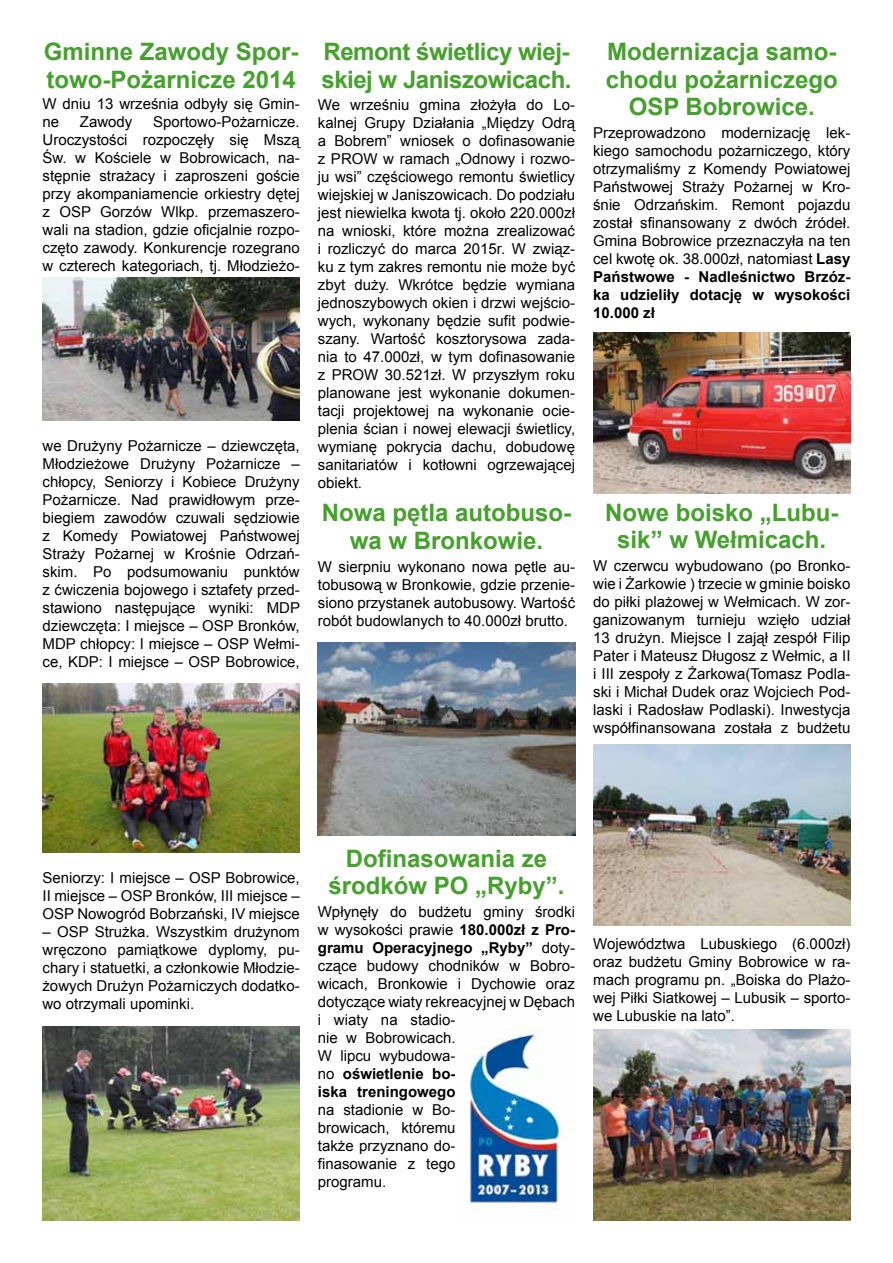
<style>
.page{position:relative;width:893px;height:1263px;background:#fff}
.page>*{position:absolute;margin:0;border:0;box-sizing:border-box;transform-origin:0 0}
.t1{font:700 24px/27.6px "Arial";color:#44a12b;text-align:center}
.t2{font:700 24px/27.6px "Arial";letter-spacing:-.02em;color:#44a12b}
.t3{font:15px/18px "Arial";color:#000;text-align:justify}
.s1{font-weight:700}
</style>
<div class="page">
<img style="left:43px;top:278px;width:257px;height:143px">
<img style="left:43px;top:684px;width:257px;height:169px">
<img style="left:318px;top:643px;width:257px;height:193px">
<img style="left:43px;top:1026px;width:257px;height:194px">
<img style="left:593px;top:1029px;width:257px;height:191px">
<img style="left:593px;top:333px;width:257px;height:160px">
<img style="left:593px;top:744px;width:257px;height:182px">
<img style="left:469px;top:1029px;width:105px;height:180px">
<h1 class="t1" style="left:44px;top:39px;width:256px;text-align:left">Gminne Zawody Spor&shy;towo-Pożarnicze 2014</h1>
<p class="t3" style="left:43px;top:95px;width:259px">W dniu 13 września odbyły się Gmin&shy;ne</p>
<p class="t3" style="left:43px;top:113px;width:259px;text-indent:111px">Sportowo-Pożarnicze.<br>Uroczystości rozpoczęły się Mszą Św. w Kościele w Bobrowicach, na&shy;stępnie strażacy i zaproszeni goście przy akompaniamencie orkiestry dętej z OSP Gorzów Wlkp. przemaszero&shy;wali na stadion, gdzie oficjalnie rozpo&shy;częto zawody. Konkurencje rozegrano w czterech kategoriach, tj. Młodzieżo-</p>
<p class="t3" style="left:80px;top:113px;width:54px">Zawody</p>
<p class="t3" style="left:43px;top:437px;width:259px">we Drużyny Pożarnicze – dziewczęta, Młodzieżowe Drużyny Pożarnicze – chłopcy, Seniorzy i Kobiece Drużyny Pożarnicze. Nad prawidłowym prze&shy;biegiem zawodów czuwali sędziowie z Komedy Powiatowej Państwowej Straży Pożarnej w Krośnie Odrzań&shy;skim. Po podsumowaniu punktów z ćwiczenia bojowego i sztafety przed&shy;stawiono następujące wyniki: MDP dziewczęta: I miejsce – OSP Bronków, MDP chłopcy: I miejsce – OSP Wełmi&shy;ce, KDP: I miejsce – OSP Bobrowice,</p>
<h1 class="t2" style="left:321px;top:39px;width:252px">Remont świetlicy wiej&shy;skiej w Janiszowicach.</h1>
<p class="t3" style="left:318px;top:96px;width:259px">We wrześniu gmina złożyła do Lo&shy;kalnej Grupy Działania „Między Odrą a Bobrem” wniosek o dofinasowanie z PROW w ramach „Odnowy i rozwo&shy;ju wsi” częściowego remontu świetlicy wiejskiej w Janiszowicach. Do podziału jest niewielka kwota tj. około 220.000zł na wnioski, które można zrealizować i rozliczyć do marca 2015r. W związ&shy;ku z tym zakres remontu nie może być zbyt duży. Wkrótce będzie wymiana jednoszybowych okien i drzwi wejścio&shy;wych, wykonany będzie sufit podwie&shy;szany. Wartość kosztorysowa zada&shy;nia to 47.000zł, w tym dofinasowanie z PROW 30.521zł. W przyszłym roku planowane jest wykonanie dokumen&shy;tacji projektowej na wykonanie ocie&shy;plenia ścian i nowej elewacji świetlicy, wymianę pokrycia dachu, dobudowę sanitariatów i kotłowni ogrzewającej obiekt.</p>
<h1 class="t1" style="left:322px;top:500px;width:251px">Nowa pętla autobuso&shy;wa w Bronkowie.</h1>
<p class="t3" style="left:318px;top:558px;width:259px">W sierpniu wykonano nowa pętle au&shy;tobusową w Bronkowie, gdzie przenie&shy;siono przystanek autobusowy. Wartość robót budowlanych to 40.000zł brutto.</p>
<h1 class="t1" style="left:606px;top:39px;width:234px">Modernizacja samo&shy;chodu pożarniczego<br>OSP Bobrowice.</h1>
<p class="t3" style="left:593px;top:124px;width:259px">Przeprowadzono modernizację lek&shy;kiego samochodu pożarniczego, który otrzymaliśmy z Komendy Powiatowej Państwowej Straży Pożarnej w Kro&shy;śnie Odrzańskim. Remont pojazdu został sfinansowany z dwóch źródeł.<br>Gmina Bobrowice przeznaczyła na ten cel kwotę ok. 38.000zł, natomiast <span class="s1">Lasy Państwowe - Nadleśnictwo Brzóz&shy;ka udzieliły dotację w wysokości 10.000 zł</span></p>
<h1 class="t1" style="left:605px;top:499px;width:235px">Nowe boisko „Lubu&shy;sik” w Wełmicach.</h1>
<p class="t3" style="left:593px;top:557px;width:259px">W czerwcu wybudowano (po Bronko&shy;wie i Żarkowie ) trzecie w gminie boisko do piłki plażowej w Wełmicach. W zor&shy;ganizowanym turnieju wzięło udział 13 drużyn. Miejsce I zajął zespół Filip Pater i Mateusz Długosz z Wełmic, a II i III zespoły z Żarkowa(Tomasz Podla&shy;ski i Michał Dudek oraz Wojciech Pod&shy;laski i Radosław Podlaski). Inwestycja współfinansowana została z budżetu</p>
<p class="t3" style="left:43px;top:869px;width:259px">Seniorzy: I miejsce – OSP Bobrowice, II miejsce – OSP Bronków, III miejsce – OSP Nowogród Bobrzański, IV miejsce</p>
<p class="t3" style="left:42px;top:923px;width:259px">– OSP Strużka. Wszystkim drużynom wręczono pamiątkowe dyplomy, pu&shy;chary i statuetki, a członkowie Młodzie&shy;żowych Drużyn Pożarniczych dodatko&shy;wo otrzymali upominki.</p>
<h1 class="t1" style="left:328px;top:845px;width:238px">Dofinasowania ze środków PO „Ryby”.</h1>
<p class="t3" style="left:318px;top:903px;width:259px;text-align:left">Wpłynęły do budżetu gminy środki w wysokości prawie <span class="s1">180.000zł z Pro&shy;gramu Operacyjnego „Ryby”</span> doty&shy;czące budowy chodników w Bobro&shy;wicach, Bronkowie i Dychowie oraz dotyczące wiaty rekreacyjnej w Dębach i wiaty na stadio-<br>nie w Bobrowicach.<br>W lipcu wybudowa-<br>no <span class="s1">oświetlenie bo-<br>iska treningowego</span></p>
<p class="t3" style="left:318px;top:1101px;width:139px">na stadionie w Bo&shy;browicach, któremu także przyznano do&shy;finasowanie z tego programu.</p>
<p class="t3" style="left:593px;top:935px;width:259px">Województwa Lubuskiego (6.000zł) oraz budżetu Gminy Bobrowice w ra&shy;mach programu pn. „Boiska do Plażo&shy;wej Piłki Siatkowej – Lubusik – sporto&shy;we Lubuskie na lato”.</p>
</div>
